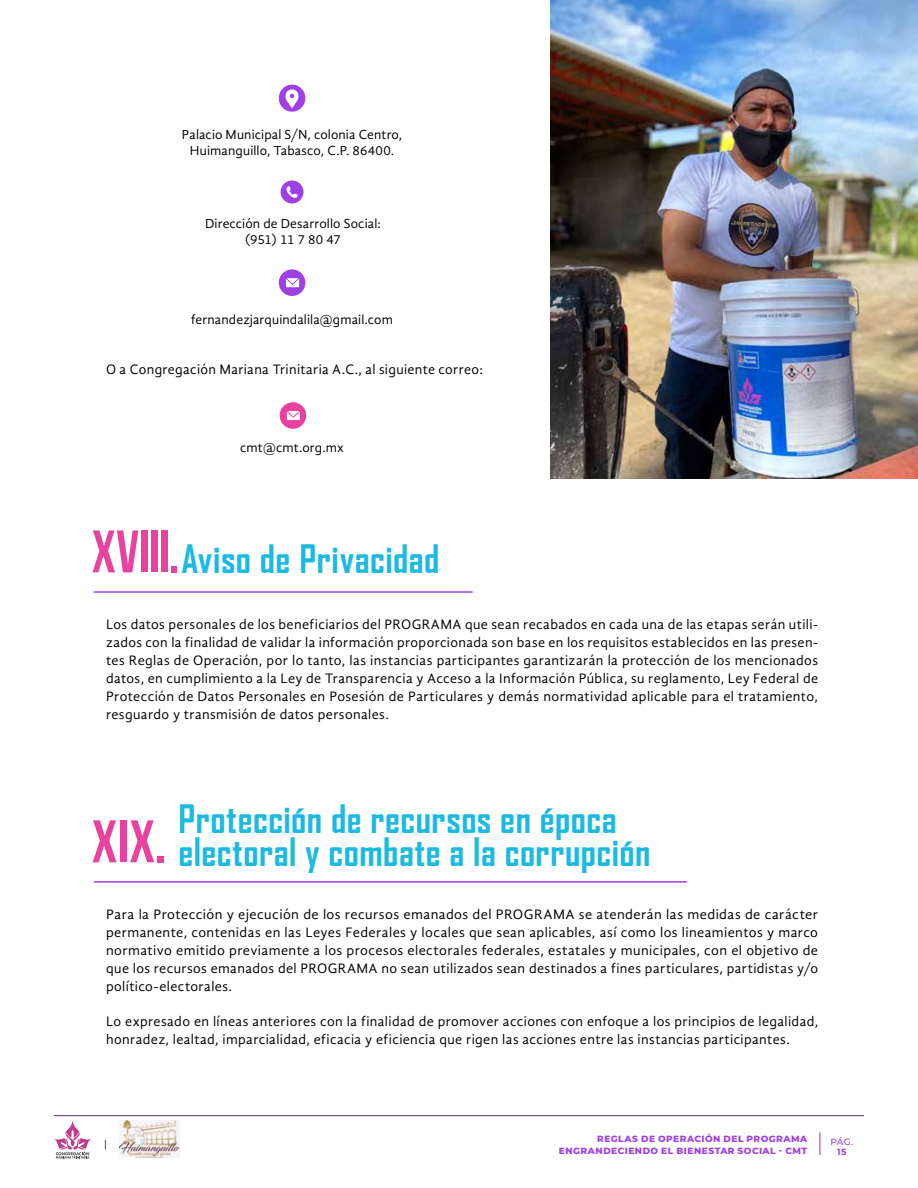
<style>
.page{position:relative;width:918px;height:1188px;background:#fff}
.page>*{position:absolute;margin:0;border:0;box-sizing:border-box;transform-origin:0 0}
.t1{font:700 37.5px/33px "Agency FB";letter-spacing:.01em;color:#1cbae0}
.t2{font:14.1px/18px "Gandhi Sans";letter-spacing:.025em;color:#000;text-align:justify}
.t3{font:13.5px/16.2px "Gandhi Sans";letter-spacing:.01em;color:#000;text-align:center}
.t4{font:800 9px/12px "Montserrat";letter-spacing:.055em;color:#9e40e6;text-align:right}
.t5{font:500 9px "Montserrat";color:#9e40e6}
.t6{font:700 9px "Montserrat";color:#9e40e6}
.s1{font-family:"Bebas Neue";font-size:60px;color:#e8429e}
</style>
<div class="page">
<hr style="left:54px;top:1115px;width:810px;height:1px;background:#5f2a84">
<svg style="left:819px;top:1133px;width:1px;height:22px"></svg>
<svg style="left:54px;top:1120px;width:37px;height:39px"></svg>
<img style="left:120px;top:1120px;width:59px;height:37px">
<hr style="left:94px;top:591px;width:379px;height:2px;background:#9e40e6">
<hr style="left:94px;top:881px;width:593px;height:2px;background:#9e40e6">
<div style="left:280px;top:402px;width:26px;height:27px;background:#e8429e;border-radius:50%"></div>
<svg style="left:287px;top:411px;width:13px;height:9px"></svg>
<div style="left:279px;top:269px;width:26px;height:27px;background:#9e40e6;border-radius:50%"></div>
<svg style="left:286px;top:278px;width:13px;height:9px"></svg>
<div style="left:279px;top:85px;width:26px;height:27px;background:#9e40e6;border-radius:50%"></div>
<svg style="left:285px;top:89px;width:14px;height:19px"></svg>
<img style="left:550px;top:0;width:368px;height:479px">
<svg style="left:281px;top:180px;width:22px;height:24px"></svg>
<p class="t3" style="left:182px;top:126px;width:222px">Palacio Municipal S/N, colonia Centro,<br>Huimanguillo, Tabasco, C.P. 86400.</p>
<p class="t3" style="left:205px;top:215px;width:177px">Dirección de Desarrollo Social: (951) 11 7 80 47</p>
<p class="t3" style="left:191px;top:311px;width:203px">fernandezjarquindalila@gmail.com</p>
<p class="t2" style="left:106px;top:360px;width:378px">O a Congregación Mariana Trinitaria A.C., al siguiente correo:</p>
<p class="t3" style="left:240px;top:439px;width:105px">cmt@cmt.org.mx</p>
<h1 class="t1" style="left:92px;top:542px;width:349px"><span class="s1">XVIII.</span>Aviso de Privacidad</h1>
<p class="t2" style="left:106px;top:616px;width:714px">Los datos personales de los beneficiarios del PROGRAMA que sean recabados en cada una de las etapas serán utili&shy;zados con la finalidad de validar la información proporcionada son base en los requisitos establecidos en las presen&shy;tes Reglas de Operación, por lo tanto, las instancias participantes garantizarán la protección de los mencionados datos, en cumplimiento a la Ley de Transparencia y Acceso a la Información Pública, su reglamento, Ley Federal de Protección de Datos Personales en Posesión de Particulares y demás normatividad aplicable para el tratamiento, resguardo y transmisión de datos personales.</p>
<h1 class="t1" style="left:92px;top:801px;width:560px;text-indent:87px">Protección de recursos en época<br><span class="s1">XIX.</span> electoral y combate a la corrupción</h1>
<p class="t2" style="left:106px;top:905px;width:714px">Para la Protección y ejecución de los recursos emanados del PROGRAMA se atenderán las medidas de carácter permanente, contenidas en las Leyes Federales y locales que sean aplicables, así como los lineamientos y marco normativo emitido previamente a los procesos electorales federales, estatales y municipales, con el objetivo de que los recursos emanados del PROGRAMA no sean utilizados sean destinados a fines particulares, partidistas y/o político-electorales.</p>
<p class="t2" style="left:106px;top:1012px;width:714px">Lo expresado en líneas anteriores con la finalidad de promover acciones con enfoque a los principios de legalidad, honradez, lealtad, imparcialidad, eficacia y eficiencia que rigen las acciones entre las instancias participantes.</p>
<p class="t4" style="left:559px;top:1132px;width:250px">REGLAS DE OPERACIÓN DEL PROGRAMA<br>ENGRANDECIENDO EL BIENESTAR SOCIAL - CMT</p>
<p class="t5" style="left:830px;top:1135px;width:24px">PÁG.</p>
<p class="t6" style="left:837px;top:1146px;width:11px">15</p>
</div>
